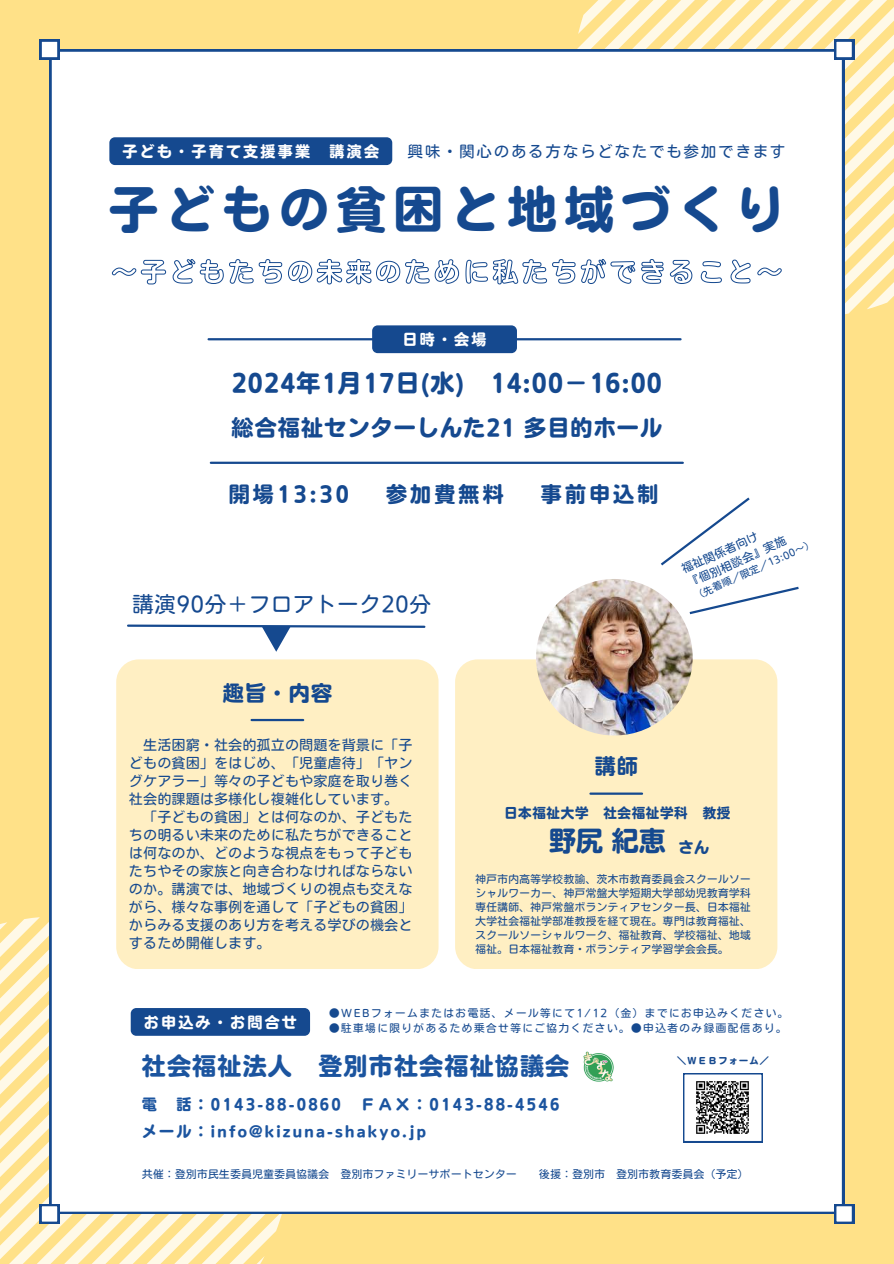
<style>
.page{position:relative;width:894px;height:1264px;background:#fff}
.page>*{position:absolute;margin:0;border:0;box-sizing:border-box;transform-origin:0 0}
.t1{font:49.5px "Nud Motoya Maru Std W6";letter-spacing:.15em;color:#15498f}
.t2{font:27px "Nud Motoya Maru Std W6";color:#15498f}
.t3{font:24px "Nud Motoya Maru Std W6";letter-spacing:.05em;color:#15498f}
.t4{font:24px "Nud Motoya Maru Std W6";letter-spacing:.05em;color:#1b549f}
.t5{font:22.05px "Nud Motoya Maru Std W6";letter-spacing:.05em;color:#15498f}
.t6{font:21px "Nud Motoya Maru Std W6";letter-spacing:.15em;color:#15498f}
.t7{font:21px "Nud Motoya Maru Std W3";letter-spacing:.05em;color:#15498f}
.t8{font:15px "Nud Motoya Maru Std W6";letter-spacing:.15em;color:#1b549f}
.t9{font:15px "Nud Motoya Maru Std W6";letter-spacing:.15em;color:#fff}
.t10{font:15px "Nud Motoya Maru Std W3";letter-spacing:.15em;color:#15498f}
.t11{font:15px "Nud Motoya Maru Std W6";color:#15498f}
.t12{font:13.5px/18px "Nud Motoya Maru Std W3";letter-spacing:.05em;color:#15498f;text-align:justify}
.t13{font:13.5px "Nud Motoya Maru Std W6";letter-spacing:.05em;color:#15498f}
.t14{font:11.25px "Nud Motoya Maru Std W3";color:#15498f}
.t15{font:10.5px/14px "Nud Motoya Maru Std W3";letter-spacing:.05em;color:#15498f;text-align:justify}
.t16{font:10.5px "Nud Motoya Maru Std W3";letter-spacing:.15em;color:#15498f}
.t17{font:9.6px "Nud Motoya Maru Std W3";color:#15498f}
.t18{font:9px "Nud Motoya Maru Std W6";letter-spacing:.15em;color:#15498f}
</style>
<div class="page">
<div style="left:0;top:0;width:893px;height:1263px;background:#ffe188"></div>
<svg style="left:577px;top:0;width:316px;height:318px"></svg>
<svg style="left:0;top:917px;width:291px;height:346px"></svg>
<div style="left:49px;top:50px;width:794px;height:1163px;background:#fff"></div>
<svg style="left:40px;top:40px;width:19px;height:19px"></svg>
<svg style="left:40px;top:1203px;width:19px;height:20px"></svg>
<svg style="left:834px;top:40px;width:19px;height:19px"></svg>
<svg style="left:834px;top:1203px;width:19px;height:20px"></svg>
<hr style="left:208px;top:338px;width:472px;height:2px;background:#15498f">
<hr style="left:211px;top:461px;width:471px;height:3px;background:#15498f">
<div style="left:372px;top:325px;width:145px;height:28px;background:#15498f"></div>
<div style="left:116px;top:659px;width:322px;height:310px;background:#ffefc3;border-radius:22px"></div>
<div style="left:455px;top:659px;width:322px;height:310px;background:#ffefc3;border-radius:22px"></div>
<hr style="left:590px;top:792px;width:52px;height:2px;background:#15498f">
<img style="left:536px;top:579px;width:156px;height:156px;border-radius:50%">
<hr style="left:251px;top:719px;width:52px;height:2px;background:#15498f">
<svg style="left:126px;top:623px;width:300px;height:28px;background:#e2e9f1"></svg>
<svg style="left:683px;top:1073px;width:79px;height:68px;background:#d8e0ec"></svg>
<img style="left:581px;top:1049px;width:34px;height:34px">
<div style="left:658px;top:495px;width:94px;height:72px;background:#fff"></div>
<svg style="left:687px;top:585px;width:113px;height:31px;background:#eef1f6"></svg>
<img style="left:691px;top:1076px;width:62px;height:62px">
<svg style="left:111px;top:244px;width:671px;height:44px;background:#e4eaf2"></svg>
<div style="left:109px;top:137px;width:283px;height:28px;background:#15498f"></div>
<div style="left:131px;top:1008px;width:179px;height:27px;background:#15498f;border-radius:6px"></div>
<p class="t9" style="left:122px;top:144px;width:189px">子ども・子育て支援事業</p>
<p class="t9" style="left:329px;top:144px;width:51px">講演会</p>
<p class="t10" style="left:408px;top:144px;width:379px">興味・関心のある方ならどなたでも参加できます</p>
<p class="t1" style="left:109px;top:185px;width:677px">子どもの貧困と地域づくり</p>
<p class="t9" style="left:402px;top:332px;width:85px">日時・会場</p>
<p class="t3" style="left:232px;top:370px;width:431px">2024年1月 17日 (水) 14:00－ 16:00</p>
<p class="t5" style="left:231px;top:416px;width:432px">総合福祉センターしんた21 多目的ホール</p>
<p class="t6" style="left:229px;top:483px;width:122px">開場13:30</p>
<p class="t6" style="left:386px;top:483px;width:119px">参加費無料</p>
<p class="t6" style="left:540px;top:483px;width:119px">事前申込制</p>
<p class="t7" style="left:132px;top:593px;width:300px">講演90分＋フロアトーク20分</p>
<p class="t14" style="left:679px;top:564px;width:84px;rotate:-24deg">福祉関係者向け</p>
<p class="t14" style="left:686px;top:578px;width:107px;rotate:-24deg">『個別相談会』実施</p>
<p class="t17" style="left:692px;top:591px;width:132px;rotate:-24deg">（先着順／限定／13:00～）</p>
<p class="t6" style="left:223px;top:682px;width:111px">趣旨・内容</p>
<p class="t12" style="left:129px;top:736px;width:284px;text-indent:14px">生活困窮・社会的孤立の問題を背景に「子どもの貧困」をはじめ、「児童虐待」「ヤングケアラー」等々の子どもや家庭を取り巻く社会的課題は多様化し複雑化しています。</p>
<p class="t12" style="left:129px;top:808px;width:284px;text-indent:14px">「子どもの貧困」とは何なのか、子どもたちの明るい未来のために私たちができることは何なのか、どのような視点をもって子どもたちやその家族と向き合わなければならないのか。講演では、地域づくりの視点も交えながら、様々な事例を通して「子どもの貧困」からみる支援のあり方を考える学びの機会とするため開催します。</p>
<p class="t13" style="left:504px;top:806px;width:228px">日本福祉大学 社会福祉学科 教授</p>
<p class="t6" style="left:594px;top:756px;width:45px">講師</p>
<p class="t2" style="left:549px;top:827px;width:118px">野尻紀恵</p>
<p class="t11" style="left:678px;top:839px;width:32px">さん</p>
<p class="t15" style="left:475px;top:871px;width:277px">神戸市内高等学校教諭、茨木市教育委員会スクールソーシャルワーカー、神戸常盤大学短期大学部幼児教育学科専任講師、神戸常盤ボランティアセンター長、日本福祉大学社会福祉学部准教授を経て現在。専門は教育福祉、スクールソーシャルワーク、福祉教育、学校福祉、地域福祉。日本福祉教育・ボランティア学習学会会長。</p>
<p class="t16" style="left:329px;top:1007px;width:460px">●WEBフォームまたはお電話、メール等にて1/12（金）までにお申込みください。</p>
<p class="t18" style="left:676px;top:1056px;width:93px">＼ＷＥＢフォーム／</p>
<p class="t9" style="left:144px;top:1014px;width:154px">お申込み・お問合せ</p>
<p class="t16" style="left:329px;top:1022px;width:459px">●駐車場に限りがあるため乗合せ等にご協力ください。●申込者のみ録画配信あり。</p>
<p class="t4" style="left:142px;top:1053px;width:429px">社会福祉法人 登別市社会福祉協議会</p>
<p class="t8" style="left:142px;top:1096px;width:16px">電</p>
<p class="t8" style="left:176px;top:1096px;width:166px">話：0143-88-0860</p>
<p class="t8" style="left:360px;top:1096px;width:200px">ＦＡＸ：0143-88-4546</p>
<p class="t8" style="left:142px;top:1123px;width:285px">メール：info@kizuna-shakyo.jp</p>
<p class="t15" style="left:142px;top:1166px;width:376px">共催：登別市民生委員児童委員協議会 登別市ファミリーサポートセンター</p>
<p class="t15" style="left:539px;top:1166px;width:210px">後援：登別市 登別市教育委員会（予定）</p>
</div>
